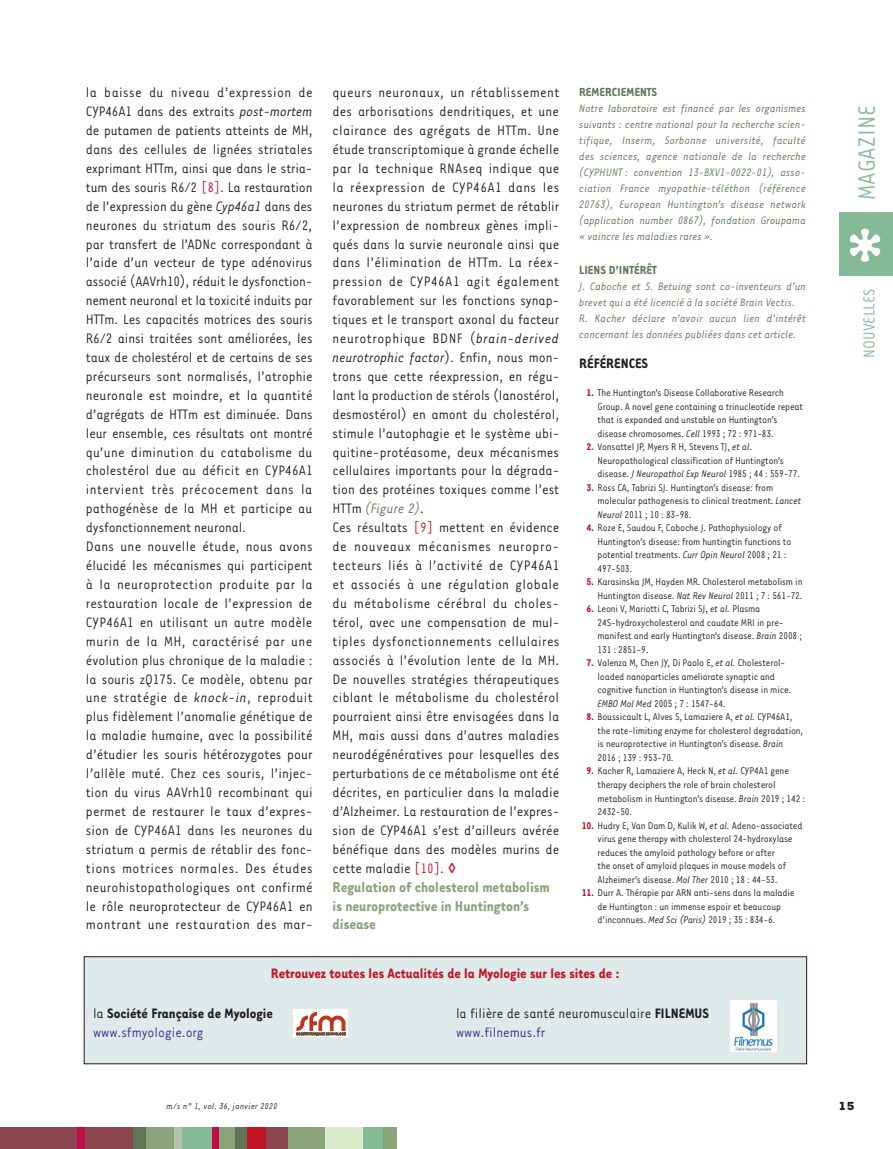
<style>
.page{position:relative;width:893px;height:1149px;background:#fff}
.page>*{position:absolute;margin:0;border:0;box-sizing:border-box;transform-origin:0 0}
.t1{font:27px "Tarzana Narrow";color:#84ba95}
.t2{font:18px "Tarzana Narrow";color:#84ba95}
.t3{font:700 16.5px/18.9px "Tarzana Narrow";color:#8ba479}
.t4{font:15.75px/18.9px "Tarzana Narrow";color:#231f20}
.t5{font:700 15.75px/18.9px "Tarzana Narrow";color:#231f20}
.t6{font:700 15.75px "Tarzana Narrow";color:#c11527}
.t7{font:700 13.5px "Tarzana Narrow";color:#5f7659}
.t8{font:700 13.5px "Tarzana Wide";color:#231f20}
.t9{font:italic 12.45px/15.9px "Tarzana Narrow";color:#5f7659;text-align:justify}
.t10{font:11.25px/13.5px "Tarzana Narrow";letter-spacing:-.015em;color:#231f20}
.t11{font:italic 9.75px "Tarzana Narrow";letter-spacing:.025em;color:#231f20}
.s1{font-style:italic}
.s2{font-style:italic;color:#5f7659}
.s3{color:#bf182a}
.s4{font-weight:400}
.s5{font-weight:400;color:#3a2f92}
.s6{font-weight:700}
.s7{color:#3a2f92}
.s8{font-weight:700;color:#c11527}
</style>
<div class="page">
<div style="left:0;top:1126px;width:133px;height:22px;background:#8d454f"></div>
<div style="left:234px;top:1126px;width:13px;height:22px;background:#5f7659"></div>
<div style="left:77px;top:1126px;width:8px;height:22px;background:#c10d45"></div>
<div style="left:133px;top:1126px;width:21px;height:22px;background:#5f7659"></div>
<div style="left:146px;top:1126px;width:30px;height:22px;background:#8ba479"></div>
<div style="left:174px;top:1126px;width:9px;height:22px;background:#b6c4ad"></div>
<div style="left:183px;top:1126px;width:29px;height:22px;background:#84ba95"></div>
<div style="left:216px;top:1126px;width:19px;height:22px;background:#8ba479"></div>
<div style="left:212px;top:1126px;width:6px;height:22px;background:#c10d45"></div>
<div style="left:247px;top:1126px;width:27px;height:22px;background:#c11527"></div>
<div style="left:286px;top:1126px;width:39px;height:22px;background:#8ba479"></div>
<div style="left:266px;top:1126px;width:21px;height:22px;background:#8d454f"></div>
<div style="left:325px;top:1126px;width:39px;height:22px;background:#daebcb"></div>
<div style="left:363px;top:1126px;width:21px;height:22px;background:#84ba95"></div>
<div style="left:383px;top:1126px;width:13px;height:22px;background:#8ba479"></div>
<div style="left:839px;top:212px;width:54px;height:64px;background:#84ba95"></div>
<svg style="left:850px;top:228px;width:30px;height:34px"></svg>
<div style="left:84px;top:956px;width:722px;height:107px;background:#dfeaea"></div>
<div style="left:84px;top:956px;width:723px;height:107px;border:1px solid #231f20"></div>
<div style="left:293px;top:1009px;width:55px;height:27px;background:#fff"></div>
<svg style="left:296px;top:1011px;width:50px;height:24px"></svg>
<img style="left:731px;top:1000px;width:45px;height:51px">
<p class="t4" style="left:332px;top:82px;width:228px">queurs neuronaux, un rétablissement des arborisations dendritiques, et une clairance des agrégats de HTTm. Une étude transcriptomique à grande échelle par la technique RNAseq indique que la réexpression de CYP46A1 dans les neurones du striatum permet de rétablir l’expression de nombreux gènes impli&shy;qués dans la survie neuronale ainsi que dans l’élimination de HTTm. La réex&shy;pression de CYP46A1 agit également favorablement sur les fonctions synap&shy;tiques et le transport axonal du facteur neurotrophique BDNF (<span class="s1">brain-derived neurotrophic factor</span>). Enfin, nous mon&shy;trons que cette réexpression, en régu&shy;lant la production de stérols (lanostérol, desmostérol) en amont du cholestérol, stimule l’autophagie et le système ubi&shy;quitine-protéasome, deux mécanismes cellulaires importants pour la dégrada&shy;tion des protéines toxiques comme l’est HTTm <span class="s2">(Figure 2)</span>.<br>Ces résultats <span class="s3">[9]</span> mettent en évidence de nouveaux mécanismes neuropro&shy;tecteurs liés à l’activité de CYP46A1 et associés à une régulation globale du métabolisme cérébral du choles&shy;térol, avec une compensation de mul&shy;tiples dysfonctionnements cellulaires associés à l’évolution lente de la MH.<br>De nouvelles stratégies thérapeutiques ciblant le métabolisme du cholestérol pourraient ainsi être envisagées dans la MH, mais aussi dans d’autres maladies neurodégénératives pour lesquelles des perturbations de ce métabolisme ont été décrites, en particulier dans la maladie d’Alzheimer. La restauration de l’expres&shy;sion de CYP46A1 s’est d’ailleurs avérée bénéfique dans des modèles murins de cette maladie <span class="s3">[10]</span>.</p>
<p class="t3" style="left:332px;top:876px;width:219px">Regulation of cholesterol metabolism is neuroprotective in Huntington’s disease</p>
<p class="t4" style="left:86px;top:82px;width:228px">la baisse du niveau d’expression de CYP46A1 dans des extraits <span class="s1">post-mortem </span>de putamen de patients atteints de MH, dans des cellules de lignées striatales exprimant HTTm, ainsi que dans le stria&shy;tum des souris R6/2 <span class="s3">[8]</span>. La restauration de l’expression du gène <span class="s1">Cyp46a1</span> dans des neurones du striatum des souris R6/2, par transfert de l’ADNc correspondant à l’aide d’un vecteur de type adénovirus associé (AAVrh10), réduit le dysfonction&shy;nement neuronal et la toxicité induits par HTTm. Les capacités motrices des souris R6/2 ainsi traitées sont améliorées, les taux de cholestérol et de certains de ses précurseurs sont normalisés, l’atrophie neuronale est moindre, et la quantité d’agrégats de HTTm est diminuée. Dans leur ensemble, ces résultats ont montré qu’une diminution du catabolisme du cholestérol due au déficit en CYP46A1 intervient très précocement dans la pathogénèse de la MH et participe au dysfonctionnement neuronal.<br>Dans une nouvelle étude, nous avons élucidé les mécanismes qui participent à la neuroprotection produite par la restauration locale de l’expression de CYP46A1 en utilisant un autre modèle murin de la MH, caractérisé par une évolution plus chronique de la maladie : la souris zQ175. Ce modèle, obtenu par une stratégie de <span class="s1">knock-in</span>, reproduit plus fidèlement l’anomalie génétique de la maladie humaine, avec la possibilité d’étudier les souris hétérozygotes pour l’allèle muté. Chez ces souris, l’injec&shy;tion du virus AAVrh10 recombinant qui permet de restaurer le taux d’expres&shy;sion de CYP46A1 dans les neurones du striatum a permis de rétablir des fonc&shy;tions motrices normales. Des études neurohistopathologiques ont confirmé le rôle neuroprotecteur de CYP46A1 en montrant une restauration des mar-</p>
<p class="t6" style="left:271px;top:963px;width:350px">Retrouvez toutes les Actualités de la Myologie sur les sites de :</p>
<p class="t5" style="left:93px;top:1002px;width:181px"><span class="s4">la</span> Société Française de Myologie <span class="s5">www.sfmyologie.org</span></p>
<p class="t4" style="left:456px;top:1003px;width:254px">la filière de santé neuromusculaire <span class="s6">FILNEMUS </span><span class="s7">www.filnemus.fr</span></p>
<p class="t7" style="left:579px;top:84px;width:79px">REMERCIEMENTS</p>
<p class="t9" style="left:579px;top:100px;width:228px">Notre laboratoire est financé par les organismes suivants : centre national pour la recherche scien&shy;tifique, Inserm, Sorbonne université, faculté des sciences, agence nationale de la recherche (CYPHUNT : convention 13-BXV1-0022-01), asso&shy;ciation France myopathie-téléthon (référence 20763), European Huntington’s disease network (application number 0867), fondation Groupama « vaincre les maladies rares ».</p>
<p class="t7" style="left:579px;top:261px;width:79px">LIENS D’INTÉ RÊ T</p>
<p class="t9" style="left:579px;top:277px;width:228px;text-align:left">J. Caboche et S. Betuing sont co-inventeurs d’un brevet qui a été licencié à la société Brain Vectis.<br>R. Kacher dé clare n’avoir aucun lien d’inté rê t concernant les donné es publié es dans cet article.</p>
<p class="t5" style="left:579px;top:352px;width:70px">RÉFÉRENCES</p>
<p class="t10" style="left:597px;top:385px;width:207px;text-indent:-11px"><span class="s8">1.</span> The Huntington’s Disease Collaborative Research Group. A novel gene containing a trinucleotide repeat that is expanded and unstable on Huntington’s disease chromosomes. <span class="s1">Cell</span> 1993 ; 72 : 971-83.</p>
<p class="t10" style="left:597px;top:439px;width:204px;text-indent:-11px"><span class="s8">2.</span> Vonsattel JP, Myers R H, Stevens TJ, <span class="s1">et al</span>.<br>Neuropathological classification of Huntington’s disease. <span class="s1">J Neuropathol Exp Neurol</span> 1985 ; 44 : 559-77.</p>
<p class="t10" style="left:597px;top:480px;width:205px;text-indent:-11px"><span class="s8">3.</span> Ross CA, Tabrizi SJ. Huntington’s disease: from molecular pathogenesis to clinical treatment. <span class="s1">Lancet<br>Neurol</span> 2011 ; 10 : 83-98.</p>
<p class="t10" style="left:597px;top:520px;width:195px;text-indent:-11px"><span class="s8">4.</span> Roze E, Saudou F, Caboche J. Pathophysiology of Huntington’s disease: from huntingtin functions to potential treatments. <span class="s1">Curr Opin Neurol</span> 2008 ; 21 :<br>497-503.</p>
<p class="t10" style="left:586px;top:574px;width:217px;text-align:right"><span class="s8">5.</span> Karasinska JM, Hayden MR. Cholesterol metabolism in<br>Huntington disease. <span class="s1">Nat Rev Neurol</span> 2011 ; 7 : 561-72.</p>
<p class="t10" style="left:597px;top:601px;width:206px;text-indent:-11px"><span class="s8">6.</span> Leoni V, Mariotti C, Tabrizi SJ, <span class="s1">et al.</span> Plasma 24S-hydroxycholesterol and caudate MRI in pre&shy;manifest and early Huntington’s disease. <span class="s1">Brain</span> 2008 ; 131 : 2851-9.</p>
<p class="t10" style="left:597px;top:655px;width:195px;text-indent:-11px"><span class="s8">7.</span> Valenza M, Chen JY, Di Paolo E, <span class="s1">et al.</span> Cholesterol&shy;loaded nanoparticles ameliorate synaptic and cognitive function in Huntington’s disease in mice.<br><span class="s1">EMBO Mol Med</span> 2005 ; 7 : 1547-64.</p>
<p class="t10" style="left:597px;top:709px;width:207px;text-indent:-11px"><span class="s8">8.</span> Boussicault L, Alves S, Lamaziere A, <span class="s1">et al.</span> CYP46A1, the rate-limiting enzyme for cholesterol degradation, is neuroprotective in Huntington’s disease. <span class="s1">Brain </span>2016 ; 139 : 953-70.</p>
<p class="t10" style="left:597px;top:763px;width:209px;text-indent:-11px"><span class="s8">9.</span> Kacher R, Lamaziere A, Heck N, <span class="s1">et al.</span> CYP4A1 gene therapy deciphers the role of brain cholesterol metabolism in Huntington’s disease. <span class="s1">Brain</span> 2019 ; 142 :<br>2432-50.</p>
<p class="t10" style="left:597px;top:817px;width:206px;text-indent:-16px"><span class="s8">10.</span> Hudry E, Van Dam D, Kulik W, <span class="s1">et al.</span> Adeno-associated virus gene therapy with cholesterol 24-hydroxylase reduces the amyloid pathology before or after<br>the onset of amyloid plaques in mouse models of Alzheimer’s disease. <span class="s1">Mol Ther</span> 2010 ; 18 : 44-53.</p>
<p class="t10" style="left:582px;top:885px;width:214px;text-align:center"><span class="s8">11.</span> Durr A. Thérapie par ARN anti-sens dans la maladie de Huntington : un immense espoir et beaucoup d’inconnues. <span class="s1">Med Sci (Paris)</span> 2019 ; 35 : 834-6.</p>
<p class="t11" style="left:167px;top:1099px;width:112px">m/s n° 1, vol. 36, janvier 2020</p>
<h1 class="t1" style="left:850px;top:200px;width:96px;rotate:-90deg">MAGAZINE</h1>
<p class="t2" style="left:858px;top:357px;width:70px;rotate:-90deg">NOUVELLES</p>
<p class="t8" style="left:838px;top:1096px;width:18px">15</p>
</div>
